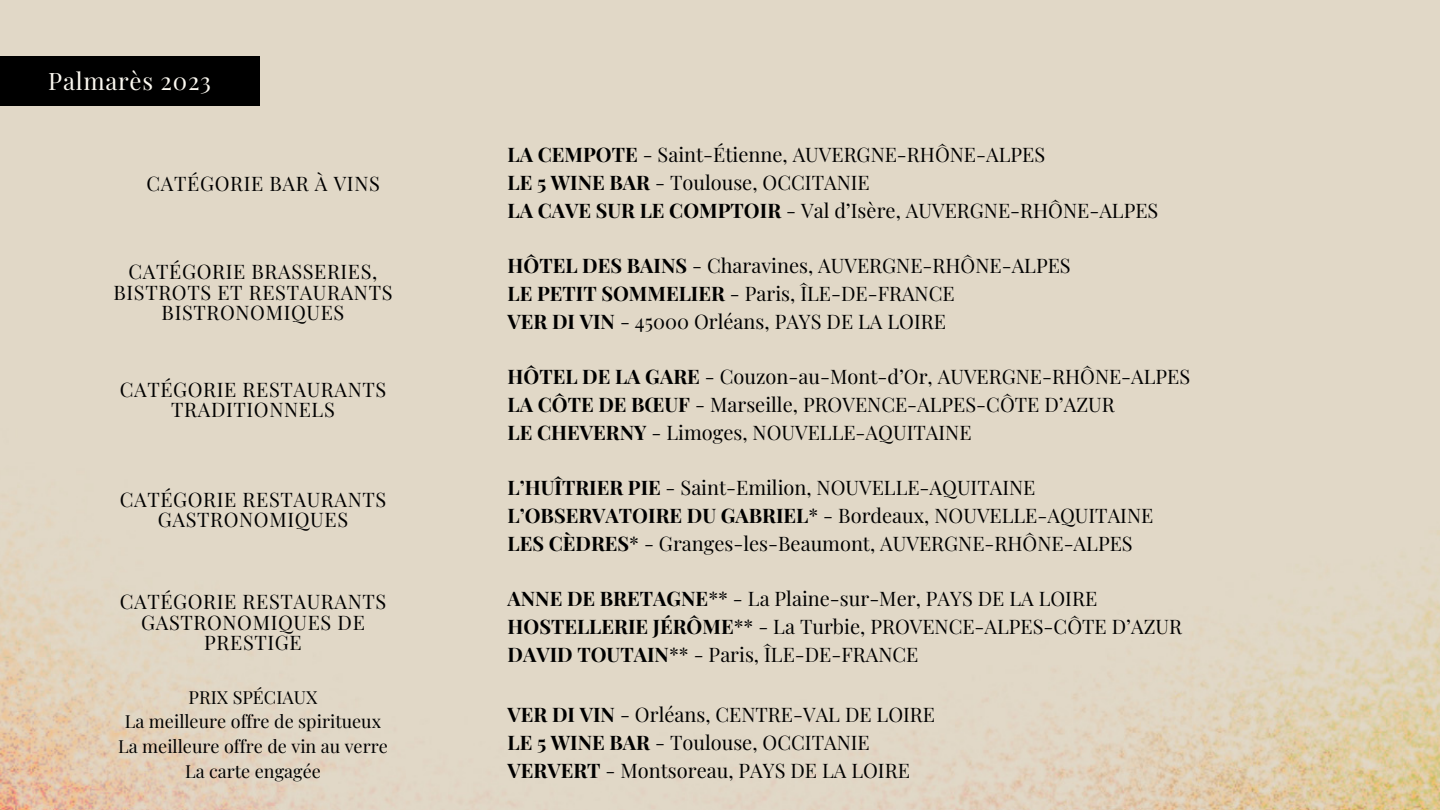
<style>
.page{position:relative;width:1440px;height:810px;background:#fff}
.page>*{position:absolute;margin:0;border:0;box-sizing:border-box;transform-origin:0 0}
.t1{font:24px "Playfair Display";letter-spacing:.03em;color:#fcf9f1}
.t2{font:20px "Playfair Display";color:#000}
.t3{font:20px/20.2px "Playfair Display";letter-spacing:.03em;color:#000;text-align:center}
.t4{font:18px "Playfair Display";color:#000}
.s1{font-weight:700}
</style>
<div class="page">
<img style="left:0;top:0;width:1440px;height:810px">
<div style="left:0;top:56px;width:259px;height:50px;background:#000"></div>
<p class="t1" style="left:48px;top:64px;width:164px">Palmarès 2023</p>
<p class="t3" style="left:147px;top:172px;width:235px">CATÉGORIE BAR À VINS</p>
<p class="t3" style="left:113px;top:261px;width:281px">CATÉGORIE BRASSERIES,<br>BISTROTS ET RESTAURANTS<br>BISTRONOMIQUES</p>
<p class="t3" style="left:120px;top:378px;width:268px">CATÉGORIE RESTAURANTS<br>TRADITIONNELS</p>
<p class="t3" style="left:120px;top:488px;width:268px">CATÉGORIE RESTAURANTS<br>GASTRONOMIQUES</p>
<p class="t3" style="left:120px;top:591px;width:268px">CATÉGORIE RESTAURANTS<br>GASTRONOMIQUES DE<br>PRESTIGE</p>
<p class="t4" style="left:189px;top:684px;width:130px">PRIX SPÉCIAUX</p>
<p class="t4" style="left:125px;top:709px;width:258px">La meilleure offre de spiritueux</p>
<p class="t4" style="left:118px;top:734px;width:271px">La meilleure offre de vin au verre</p>
<p class="t4" style="left:185px;top:758px;width:137px">La carte engagée</p>
<p class="t2" style="left:508px;top:141px;width:539px"><span class="s1">LA CEMPOTE</span> - Saint-Étienne, AUVERGNE-RHÔNE-ALPES</p>
<p class="t2" style="left:508px;top:168px;width:364px"><span class="s1">LE 5 WINE BAR</span> - Toulouse, OCCITANIE</p>
<p class="t2" style="left:508px;top:196px;width:652px"><span class="s1">LA CAVE SUR LE COMPTOIR</span> - Val d’Isère, AUVERGNE-RHÔNE-ALPES</p>
<p class="t2" style="left:508px;top:252px;width:565px"><span class="s1">HÔTEL DES BAINS</span> - Charavines, AUVERGNE-RHÔNE-ALPES</p>
<p class="t2" style="left:508px;top:279px;width:449px"><span class="s1">LE PETIT SOMMELIER</span> - Paris, ÎLE-DE-FRANCE</p>
<p class="t2" style="left:508px;top:307px;width:440px"><span class="s1">VER DI VIN</span> - 45000 Orléans, PAYS DE LA LOIRE</p>
<p class="t2" style="left:508px;top:363px;width:684px"><span class="s1">HÔTEL DE LA GARE</span> - Couzon-au-Mont-d’Or, AUVERGNE-RHÔNE-ALPES</p>
<p class="t2" style="left:508px;top:390px;width:609px"><span class="s1">LA CÔTE DE BŒUF</span> - Marseille, PROVENCE-ALPES-CÔTE D’AZUR</p>
<p class="t2" style="left:508px;top:418px;width:466px"><span class="s1">LE CHEVERNY</span> - Limoges, NOUVELLE-AQUITAINE</p>
<p class="t2" style="left:508px;top:474px;width:529px"><span class="s1">L’HUÎTRIER PIE</span> - Saint-Emilion, NOUVELLE-AQUITAINE</p>
<p class="t2" style="left:508px;top:501px;width:647px"><span class="s1">L’OBSERVATOIRE DU GABRIEL</span>* - Bordeaux, NOUVELLE-AQUITAINE</p>
<p class="t2" style="left:508px;top:529px;width:627px"><span class="s1">LES CÈDRES</span>* - Granges-les-Beaumont, AUVERGNE-RHÔNE-ALPES</p>
<p class="t2" style="left:508px;top:585px;width:591px"><span class="s1">ANNE DE BRETAGNE</span>** - La Plaine-sur-Mer, PAYS DE LA LOIRE</p>
<p class="t2" style="left:508px;top:612px;width:676px"><span class="s1">HOSTELLERIE JÉRÔME</span>** - La Turbie, PROVENCE-ALPES-CÔTE D’AZUR</p>
<p class="t2" style="left:508px;top:640px;width:412px"><span class="s1">DAVID TOUTAIN</span>** - Paris, ÎLE-DE-FRANCE</p>
<p class="t2" style="left:508px;top:701px;width:429px"><span class="s1">VER DI VIN</span> - Orléans, CENTRE-VAL DE LOIRE</p>
<p class="t2" style="left:508px;top:729px;width:364px"><span class="s1">LE 5 WINE BAR</span> - Toulouse, OCCITANIE</p>
<p class="t2" style="left:508px;top:756px;width:404px"><span class="s1">VERVERT</span> - Montsoreau, PAYS DE LA LOIRE</p>
</div>
